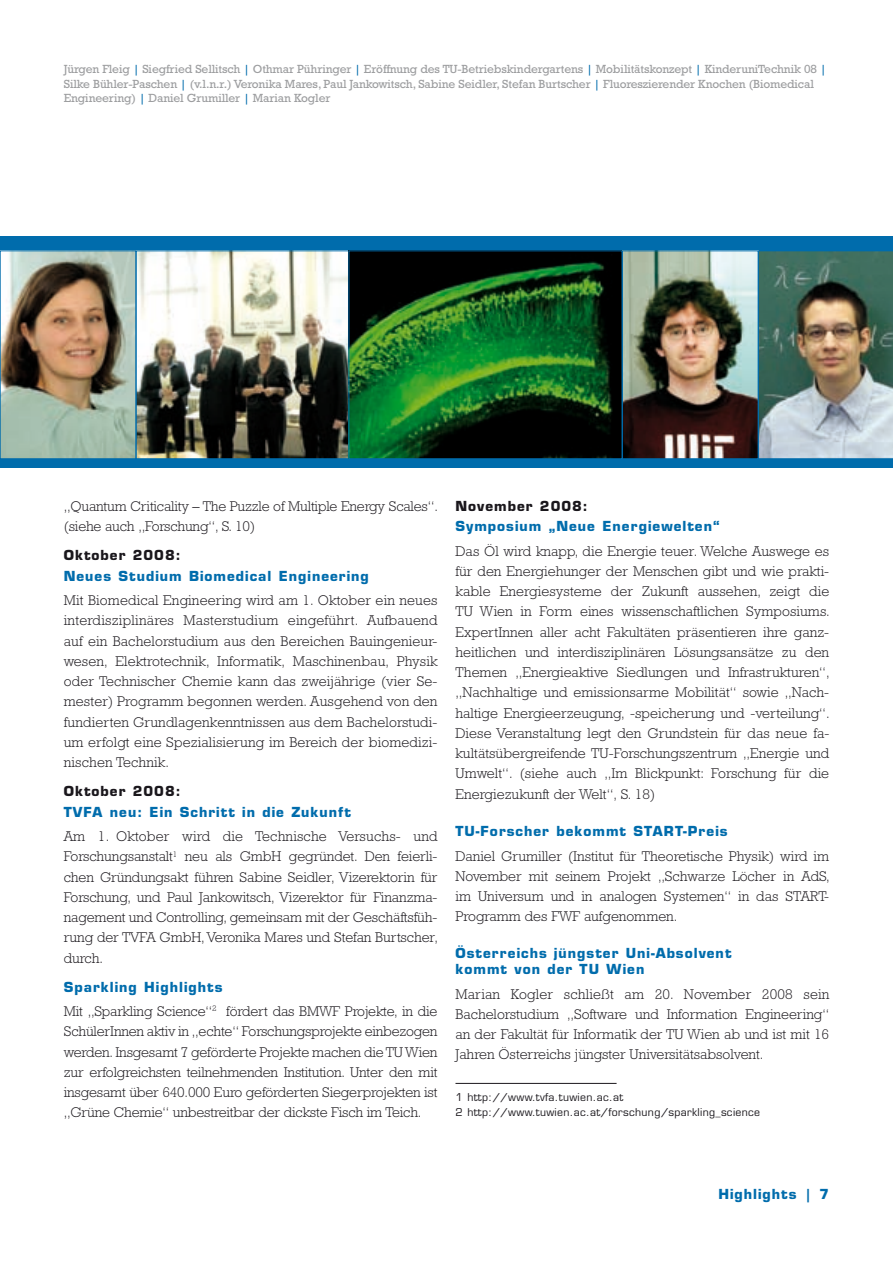
<style>
.page{position:relative;width:893px;height:1263px;background:#fff}
.page>*{position:absolute;margin:0;border:0;box-sizing:border-box;transform-origin:0 0}
.t1{font:14.25px/20.2px "TU Serif Lig";letter-spacing:-.005em;color:#1a171c;text-align:justify}
.t2{font:13.5px/16.2px "TU Sans Bol";letter-spacing:.075em;color:#006cac}
.t3{font:13.5px "TU Sans Bol";letter-spacing:.075em;color:#1a171c}
.t4{font:12px/14.4px "TU Serif";letter-spacing:-.01em;color:#9d9ea0}
.t5{font:10.5px/15px "TU Sans";letter-spacing:.03em;color:#1a171c}
.s1{color:#006cac}
</style>
<div class="page">
<hr style="left:455px;top:1083px;width:162px;height:1px;background:#1a171c">
<div style="left:0;top:236px;width:893px;height:232px;background:#006cac"></div>
<img style="left:2px;top:253px;width:754px;height:204px">
<div style="left:0;top:251px;width:136px;height:208px;border:1px solid #006cac"></div>
<div style="left:136px;top:251px;width:213px;height:208px;border:1px solid #006cac"></div>
<div style="left:622px;top:251px;width:136px;height:208px;border:1px solid #006cac"></div>
<img style="left:759px;top:251px;width:134px;height:208px">
<p class="t4" style="left:64px;top:62px;width:764px">Jürgen Fleig <span class="s1">|</span> Siegfried Sellitsch <span class="s1">|</span> Othmar Pühringer <span class="s1">|</span> Eröffnung des TU-Betriebskindergartens <span class="s1">|</span> Mobilitätskonzept <span class="s1">|</span> KinderuniTechnik 08 <span class="s1">|<br></span>Silke Bühler-Paschen <span class="s1">|</span> (v.l.n.r.) Veronika Mares, Paul Jankowitsch, Sabine Seidler, Stefan Burtscher <span class="s1">|</span> Fluoreszierender Knochen (Biomedical<br>Engineering) <span class="s1">|</span> Daniel Grumiller <span class="s1">|</span> Marian Kogler</p>
<p class="t1" style="left:64px;top:496px;width:376px">„Quantum Criticality – The Puzzle of Multiple Energy Scales“. (siehe auch „Forschung“, S. 10)</p>
<p class="t3" style="left:64px;top:547px;width:118px">Oktober 2008:</p>
<p class="t2" style="left:64px;top:567px;width:307px">Neues Studium Biomedical Engineering</p>
<p class="t1" style="left:64px;top:590px;width:375px">Mit Biomedical Engineering wird am 1. Oktober ein neues interdisziplinäres Masterstudium eingeführt. Aufbauend auf ein Bachelorstudium aus den Bereichen Bauingenieur&shy;wesen, Elektrotechnik, Informatik, Maschinenbau, Physik oder Technischer Chemie kann das zweijährige (vier Se&shy;mester) Programm begonnen werden. Ausgehend von den fundierten Grundlagenkenntnissen aus dem Bachelorstudi&shy;um erfolgt eine Spezialisierung im Bereich der biomedizi&shy;nischen Technik.</p>
<p class="t3" style="left:64px;top:783px;width:118px">Oktober 2008:</p>
<p class="t2" style="left:64px;top:803px;width:289px">TVFA neu: Ein Schritt in die Zukunft</p>
<p class="t1" style="left:64px;top:826px;width:376px">Am 1. Oktober wird die Technische Versuchs- und Forschungsanstalt<sup>1</sup> neu als GmbH gegründet. Den feierli&shy;chen Gründungsakt führen Sabine Seidler, Vizerektorin für Forschung, und Paul Jankowitsch, Vizerektor für Finanzma&shy;nagement und Controlling, gemeinsam mit der Geschäftsfüh&shy;rung der TVFA GmbH, Veronika Mares und Stefan Burtscher, durch.</p>
<p class="t2" style="left:64px;top:978px;width:160px">Sparkling Highlights</p>
<p class="t1" style="left:64px;top:1001px;width:375px">Mit „Sparkling Science“<sup>2</sup> fördert das BMWF Projekte, in die SchülerInnen aktiv in „echte“ Forschungsprojekte einbezogen werden. Insgesamt 7 geförderte Projekte machen die TU Wien zur erfolgreichsten teilnehmenden Institution. Unter den mit insgesamt über 640.000 Euro geförderten Siegerprojekten ist „Grüne Chemie“ unbestreitbar der dickste Fisch im Teich.</p>
<p class="t3" style="left:455px;top:497px;width:134px">November 2008:</p>
<p class="t2" style="left:455px;top:518px;width:266px">Symposium „Neue Energiewelten“</p>
<p class="t1" style="left:455px;top:541px;width:376px">Das Öl wird knapp, die Energie teuer. Welche Auswege es für den Energiehunger der Menschen gibt und wie prakti&shy;kable Energiesysteme der Zukunft aussehen, zeigt die TU Wien in Form eines wissenschaftlichen Symposiums.<br>ExpertInnen aller acht Fakultäten präsentieren ihre ganz&shy;heitlichen und interdisziplinären Lösungsansätze zu den Themen „Energieaktive Siedlungen und Infrastrukturen“, „Nachhaltige und emissionsarme Mobilität“ sowie „Nach&shy;haltige Energieerzeugung, -speicherung und -verteilung“.<br>Diese Veranstaltung legt den Grundstein für das neue fa&shy;kultätsübergreifende TU-Forschungszentrum „Energie und Umwelt“. (siehe auch „Im Blickpunkt: Forschung für die Energiezukunft der Welt“, S. 18)</p>
<p class="t2" style="left:455px;top:823px;width:274px">TU-Forscher bekommt START-Preis</p>
<p class="t1" style="left:455px;top:846px;width:376px">Daniel Grumiller (Institut für Theoretische Physik) wird im November mit seinem Projekt „Schwarze Löcher in AdS, im Universum und in analogen Systemen“ in das START-Programm des FWF aufgenommen.</p>
<p class="t2" style="left:455px;top:945px;width:278px">Österreichs jüngster Uni-Absolvent kommt von der TU Wien</p>
<p class="t1" style="left:455px;top:984px;width:375px">Marian Kogler schließt am 20. November 2008 sein Bachelorstudium „Software und Information Engineering“ an der Fakultät für Informatik der TU Wien ab und ist mit 16<br>Jahren Österreichs jüngster Universitätsabsolvent.</p>
<p class="t5" style="left:455px;top:1089px;width:306px">1 http://www.tvfa.tuwien.ac.at<br>2 http://www.tuwien.ac.at/forschung/sparkling_science</p>
<p class="t2" style="left:718px;top:1186px;width:112px">Highlights | 7</p>
</div>
